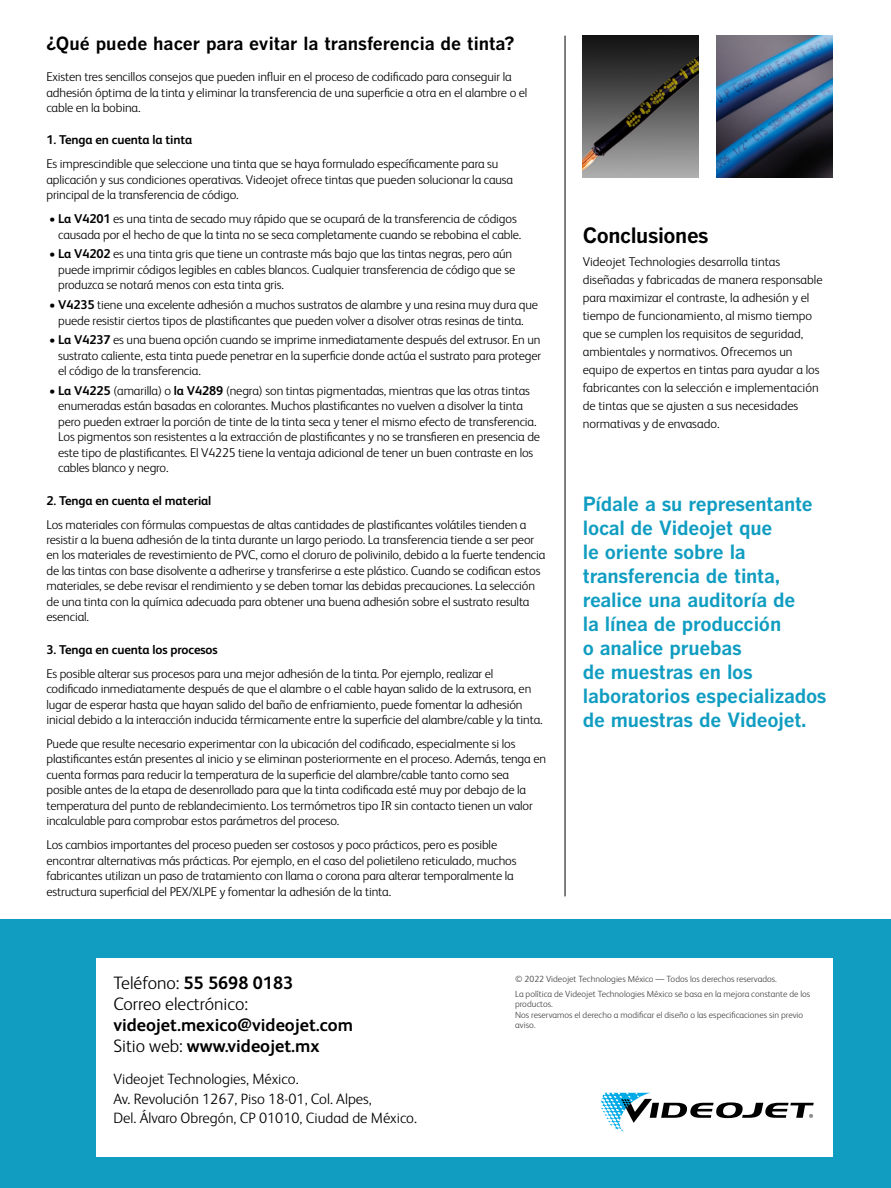
<style>
.page{position:relative;width:891px;height:1188px;background:#fff}
.page>*{position:absolute;margin:0;border:0;box-sizing:border-box;transform-origin:0 0}
.t1{font:700 21px "Benton Gothic";letter-spacing:-.02em;color:#000}
.t2{font:700 19.5px/24px "Benton Gothic";letter-spacing:-.01em;color:#109dc1}
.t3{font:700 18px/21px "FS Albert Pro";color:#000}
.t4{font:700 18px "Benton Gothic";color:#000}
.t5{font:300 18px/21px "FS Albert Pro";color:#000}
.t6{font:300 15px/19.5px "FS Albert Pro";color:#000}
.t7{font:300 12.75px/15.5px "FS Albert Pro";letter-spacing:-.01em;color:#000}
.t8{font:700 12.75px "FS Albert Pro";letter-spacing:-.01em;color:#000}
.t9{font:300 9px/10.5px "FS Albert Pro";color:#414042}
.s1{font-weight:700}
.s2{font-weight:300}
</style>
<div class="page">
<hr style="left:565px;top:36px;width:1px;height:860px;background:#000">
<img style="left:716px;top:36px;width:116px;height:141px">
<img style="left:583px;top:36px;width:116px;height:141px">
<div style="left:0;top:919px;width:891px;height:269px;background:#109dc1"></div>
<div style="left:96px;top:958px;width:737px;height:198px;background:#fff"></div>
<svg style="left:601px;top:1093px;width:213px;height:39px"></svg>
<h3 class="t4" style="left:46px;top:33px;width:470px">¿Qué puede hacer para evitar la transferencia de tinta?</h3>
<p class="t7" style="left:46px;top:68px;width:483px">Existen tres sencillos consejos que pueden influir en el proceso de codificado para conseguir la adhesión óptima de la tinta y eliminar la transferencia de una superficie a otra en el alambre o el cable en la bobina.</p>
<p class="t8" style="left:46px;top:131px;width:147px">1. Tenga en cuenta la tinta</p>
<p class="t7" style="left:46px;top:156px;width:468px">Es imprescindible que seleccione una tinta que se haya formulado específicamente para su aplicación y sus condiciones operativas. Videojet ofrece tintas que pueden solucionar la causa principal de la transferencia de código.</p>
<p class="t7" style="left:58px;top:210px;width:465px;text-indent:-9px">• <span class="s1">La V4201</span> es una tinta de secado muy rápido que se ocupará de la transferencia de códigos causada por el hecho de que la tinta no se seca completamente cuando se rebobina el cable.</p>
<p class="t7" style="left:58px;top:246px;width:459px;text-indent:-9px">• <span class="s1">La V4202</span> es una tinta gris que tiene un contraste más bajo que las tintas negras, pero aún puede imprimir códigos legibles en cables blancos. Cualquier transferencia de código que se produzca se notará menos con esta tinta gris.</p>
<p class="t7" style="left:49px;top:296px;width:490px;text-align:center">• <span class="s1">V4235</span> tiene una excelente adhesión a muchos sustratos de alambre y una resina muy dura que puede resistir ciertos tipos de plastificantes que pueden volver a disolver otras resinas de tinta.</p>
<p class="t7" style="left:58px;top:331px;width:485px;text-align:justify;text-indent:-9px">• <span class="s1">La V4237</span> es una buena opción cuando se imprime inmediatamente después del extrusor. En un sustrato caliente, esta tinta puede penetrar en la superficie donde actúa el sustrato para proteger el código de la transferencia.</p>
<p class="t7" style="left:58px;top:382px;width:483px;text-indent:-9px">• <span class="s1">La V4225</span> (amarilla) o <span class="s1">la V4289</span> (negra) son tintas pigmentadas, mientras que las otras tintas enumeradas están basadas en colorantes. Muchos plastificantes no vuelven a disolver la tinta pero pueden extraer la porción de tinte de la tinta seca y tener el mismo efecto de transferencia.<br>Los pigmentos son resistentes a la extracción de plastificantes y no se transfieren en presencia de este tipo de plastificantes. El V4225 tiene la ventaja adicional de tener un buen contraste en los cables blanco y negro.</p>
<p class="t8" style="left:46px;top:491px;width:166px">2. Tenga en cuenta el material</p>
<p class="t7" style="left:46px;top:516px;width:501px">Los materiales con fórmulas compuestas de altas cantidades de plastificantes volátiles tienden a resistir a la buena adhesión de la tinta durante un largo periodo. La transferencia tiende a ser peor en los materiales de revestimiento de PVC, como el cloruro de polivinilo, debido a la fuerte tendencia de las tintas con base disolvente a adherirse y transferirse a este plástico. Cuando se codifican estos materiales, se debe revisar el rendimiento y se deben tomar las debidas precauciones. La selección de una tinta con la química adecuada para obtener una buena adhesión sobre el sustrato resulta esencial.</p>
<p class="t8" style="left:46px;top:640px;width:173px">3. Tenga en cuenta los procesos</p>
<p class="t7" style="left:46px;top:665px;width:498px">Es posible alterar sus procesos para una mejor adhesión de la tinta. Por ejemplo, realizar el codificado inmediatamente después de que el alambre o el cable hayan salido de la extrusora, en lugar de esperar hasta que hayan salido del baño de enfriamiento, puede fomentar la adhesión inicial debido a la interacción inducida térmicamente entre la superficie del alambre/cable y la tinta.</p>
<p class="t7" style="left:46px;top:735px;width:501px">Puede que resulte necesario experimentar con la ubicación del codificado, especialmente si los plastificantes están presentes al inicio y se eliminan posteriormente en el proceso. Además, tenga en cuenta formas para reducir la temperatura de la superficie del alambre/cable tanto como sea posible antes de la etapa de desenrollado para que la tinta codificada esté muy por debajo de la temperatura del punto de reblandecimiento. Los termómetros tipo IR sin contacto tienen un valor incalculable para comprobar estos parámetros del proceso.</p>
<p class="t7" style="left:46px;top:836px;width:472px">Los cambios importantes del proceso pueden ser costosos y poco prácticos, pero es posible encontrar alternativas más prácticas. Por ejemplo, en el caso del polietileno reticulado, muchos fabricantes utilizan un paso de tratamiento con llama o corona para alterar temporalmente la estructura superficial del PEX/XLPE y fomentar la adhesión de la tinta.</p>
<h1 class="t1" style="left:583px;top:224px;width:127px">Conclusiones</h1>
<p class="t7" style="left:583px;top:251px;width:241px;line-height:18px">Videojet Technologies desarrolla tintas diseñadas y fabricadas de manera responsable para maximizar el contraste, la adhesión y el tiempo de funcionamiento, al mismo tiempo que se cumplen los requisitos de seguridad, ambientales y normativos. Ofrecemos un equipo de expertos en tintas para ayudar a los fabricantes con la selección e implementación de tintas que se ajusten a sus necesidades normativas y de envasado.</p>
<h2 class="t2" style="left:583px;top:492px;width:246px">Pídale a su representante local de Videojet que<br>le oriente sobre la transferencia de tinta, realice una auditoría de<br>la línea de producción<br>o analice pruebas<br>de muestras en los laboratorios especializados de muestras de Videojet.</h2>
<h3 class="t5" style="left:113px;top:971px;width:181px">Teléfono: <span class="s1">55 5698 0183<br></span>Correo electrónico:</h3>
<h3 class="t3" style="left:113px;top:1013px;width:241px">videojet.mexico@videojet.com<br><span class="s2">Sitio web:</span> www.videojet.mx</h3>
<p class="t6" style="left:113px;top:1068px;width:305px">Videojet Technologies, México.<br>Av. Revolución 1267, Piso 18-01, Col. Alpes,<br>Del. Álvaro Obregón, CP 01010, Ciudad de México.</p>
<p class="t9" style="left:515px;top:971px;width:297px;line-height:14.7px">© 2022 Videojet Technologies México — Todos los derechos reservados.<br>La política de Videojet Technologies México se basa en la mejora constante de los</p>
<p class="t9" style="left:515px;top:998px;width:290px">productos.<br>Nos reservamos el derecho a modificar el diseño o las especificaciones sin previo aviso.</p>
</div>
